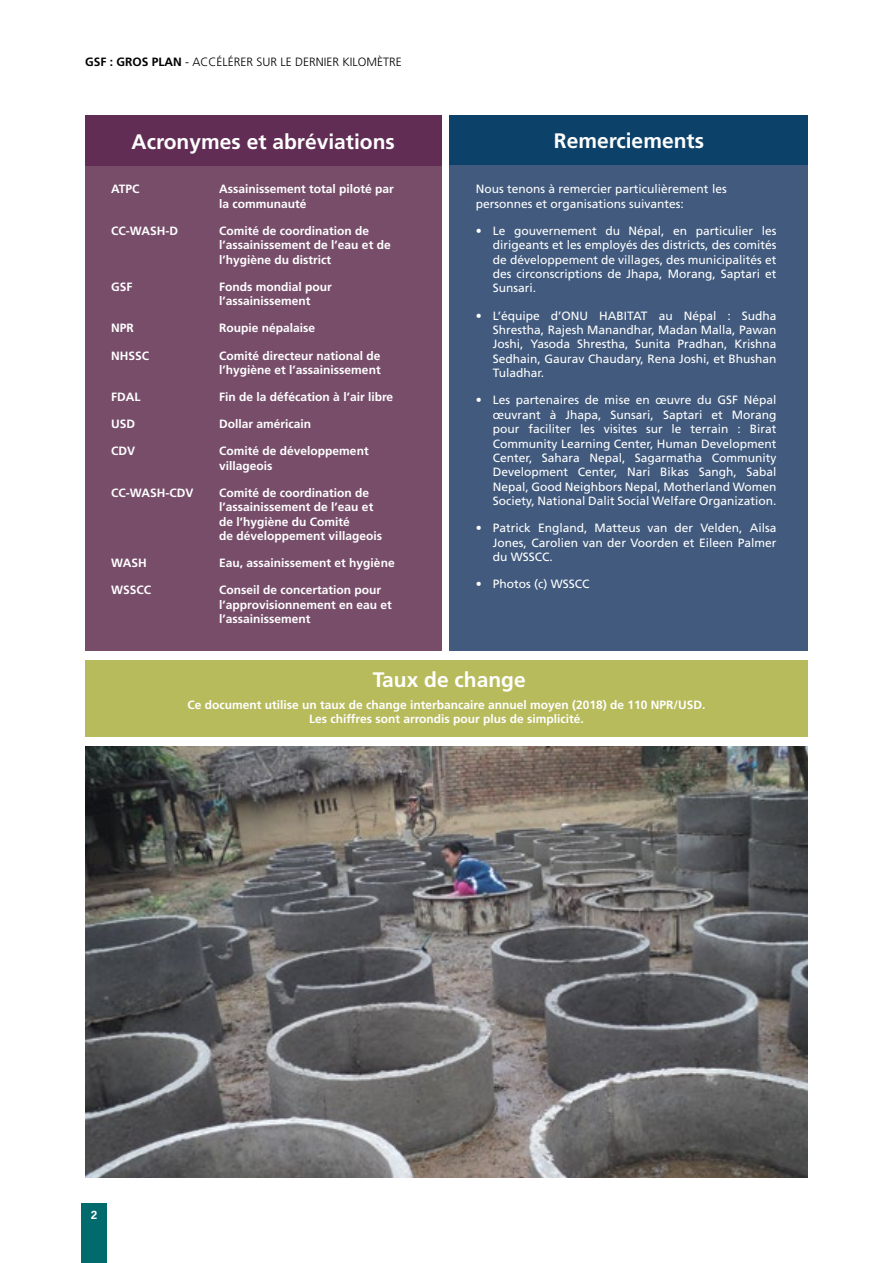
<style>
.page{position:relative;width:893px;height:1263px;background:#fff}
.page>*{position:absolute;margin:0;border:0;box-sizing:border-box;transform-origin:0 0}
.t1{font:700 21px "Frutiger";color:#fff}
.t2{font:12px/14.4px "Frutiger";color:#fff;text-align:justify}
.t3{font:700 12px/14.4px "Frutiger";color:#fff}
.t4{font:300 12px "Frutiger";color:#000}
.t5{font:700 10.5px "News Gothic Std";color:#fff}
.s1{font-weight:700}
</style>
<div class="page">
<div style="left:85px;top:115px;width:356px;height:535px;background:#774d6a"></div>
<div style="left:85px;top:660px;width:723px;height:77px;background:#b7bb5b"></div>
<div style="left:85px;top:115px;width:356px;height:51px;background:#612d54"></div>
<div style="left:450px;top:115px;width:358px;height:535px;background:#415a7d"></div>
<div style="left:450px;top:115px;width:358px;height:50px;background:#0c426a"></div>
<img style="left:85px;top:746px;width:723px;height:432px">
<div style="left:81px;top:1203px;width:26px;height:60px;background:#006a6d"></div>
<p class="t4" style="left:85px;top:55px;width:318px"><span class="s1">GSF : GROS PLAN</span> - ACCÉLÉRER SUR LE DERNIER KILOMÈTRE</p>
<h1 class="t1" style="left:132px;top:129px;width:265px">Acronymes et abréviations</h1>
<p class="t3" style="left:111px;top:182px;width:30px">ATPC</p>
<p class="t3" style="left:219px;top:182px;width:176px">Assainissement total piloté par la communauté</p>
<p class="t3" style="left:111px;top:223px;width:68px">CC-WASH-D</p>
<p class="t3" style="left:219px;top:223px;width:173px">Comité de coordination de l’assainissement de l’eau et de l’hygiène du district</p>
<p class="t3" style="left:111px;top:279px;width:23px">GSF</p>
<p class="t3" style="left:219px;top:279px;width:114px">Fonds mondial pour l’assainissement</p>
<p class="t3" style="left:111px;top:321px;width:24px">NPR</p>
<p class="t3" style="left:219px;top:321px;width:98px">Roupie népalaise</p>
<p class="t3" style="left:111px;top:348px;width:40px">NHSSC</p>
<p class="t3" style="left:219px;top:348px;width:163px">Comité directeur national de l’hygiène et l’assainissement</p>
<p class="t3" style="left:111px;top:390px;width:31px">FDAL</p>
<p class="t3" style="left:219px;top:390px;width:175px">Fin de la défécation à l’air libre</p>
<p class="t3" style="left:111px;top:417px;width:25px">USD</p>
<p class="t3" style="left:219px;top:417px;width:94px">Dollar américain</p>
<p class="t3" style="left:111px;top:444px;width:25px">CDV</p>
<p class="t3" style="left:219px;top:444px;width:151px">Comité de développement villageois</p>
<p class="t3" style="left:111px;top:485px;width:84px">CC-WASH-CDV</p>
<p class="t3" style="left:219px;top:485px;width:164px">Comité de coordination de l’assainissement de l’eau et de l’hygiène du Comité<br>de développement villageois</p>
<p class="t3" style="left:111px;top:556px;width:37px">WASH</p>
<p class="t3" style="left:219px;top:556px;width:177px">Eau, assainissement et hygiène</p>
<p class="t3" style="left:111px;top:583px;width:42px">WSSCC</p>
<p class="t3" style="left:219px;top:583px;width:174px">Conseil de concertation pour l’approvisionnement en eau et l’assainissement</p>
<h1 class="t1" style="left:554px;top:128px;width:152px">Remerciements</h1>
<p class="t2" style="left:476px;top:182px;width:252px">Nous tenons à remercier particulièrement les personnes et organisations suivantes:</p>
<p class="t2" style="left:493px;top:223px;width:285px;text-indent:-17px">• Le gouvernement du Népal, en particulier les dirigeants et les employés des districts, des comités de développement de villages, des municipalités et des circonscriptions de Jhapa, Morang, Saptari et Sunsari.</p>
<p class="t2" style="left:493px;top:308px;width:285px;text-indent:-17px">• L’équipe d’ONU HABITAT au Népal : Sudha Shrestha, Rajesh Manandhar, Madan Malla, Pawan Joshi, Yasoda Shrestha, Sunita Pradhan, Krishna Sedhain, Gaurav Chaudary, Rena Joshi, et Bhushan Tuladhar.</p>
<p class="t2" style="left:493px;top:393px;width:285px;text-indent:-17px">• Les partenaires de mise en œuvre du GSF Népal œuvrant à Jhapa, Sunsari, Saptari et Morang pour faciliter les visites sur le terrain : Birat Community Learning Center, Human Development Center, Sahara Nepal, Sagarmatha Community Development Center, Nari Bikas Sangh, Sabal Nepal, Good Neighbors Nepal, Motherland Women Society, National Dalit Social Welfare Organization.</p>
<p class="t2" style="left:493px;top:521px;width:285px;text-indent:-17px">• Patrick England, Matteus van der Velden, Ailsa Jones, Carolien van der Voorden et Eileen Palmer du WSSCC.</p>
<p class="t2" style="left:476px;top:577px;width:115px">• Photos (c) WSSCC</p>
<h1 class="t1" style="left:373px;top:667px;width:154px">Taux de change</h1>
<p class="t3" style="left:187px;top:697px;width:519px;text-align:center">Ce document utilise un taux de change interbancaire annuel moyen (2018) de 110 NPR/USD.<br>Les chiffres sont arrondis pour plus de simplicité.</p>
<p class="t5" style="left:91px;top:1208px;width:8px">2</p>
</div>
